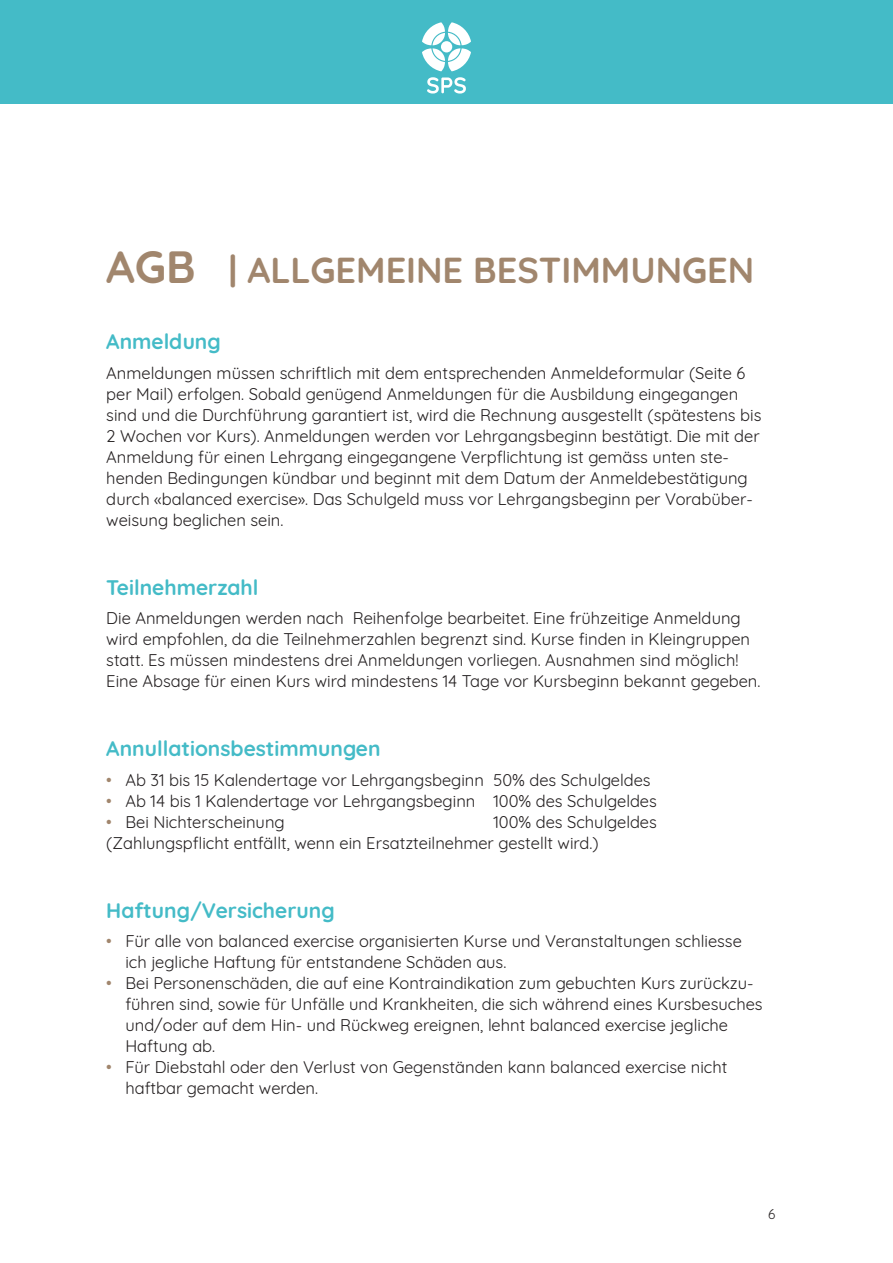
<style>
.page{position:relative;width:893px;height:1263px;background:#fff}
.page>*{position:absolute;margin:0;border:0;box-sizing:border-box;transform-origin:0 0}
.t1{font:700 36px "Quicksand";color:#a1866d}
.t2{font:700 21px "Quicksand";color:#44bbc7}
.t3{font:16.5px/21px "Quicksand";color:#231f20}
.t4{font:13.5px "Quicksand";color:#231f20}
.s1{font-size:45px}
.s2{color:#a1866d}
</style>
<div class="page">
<div style="left:0;top:0;width:893px;height:104px;background:#44bbc7"></div>
<svg style="left:422px;top:22px;width:49px;height:49px"></svg>
<div style="left:441px;top:41px;width:11px;height:11px;background:#fff;border-radius:50%"></div>
<svg style="left:427px;top:77px;width:39px;height:17px"></svg>
<h1 class="t1" style="left:106px;top:241px;width:649px"><span class="s1">AGB</span> | ALLGEMEINE BESTIMMUNGEN</h1>
<p class="t2" style="left:106px;top:324px;width:116px">Anmeldung</p>
<p class="t3" style="left:106px;top:361px;width:657px">Anmeldungen müssen schriftlich mit dem entsprechenden Anmeldeformular (Seite 6 per Mail) erfolgen. Sobald genügend Anmeldungen für die Ausbildung eingegangen sind und die Durchführung garantiert ist, wird die Rechnung ausgestellt (spätestens bis 2 Wochen vor Kurs). Anmeldungen werden vor Lehrgangsbeginn bestätigt. Die mit der Anmeldung für einen Lehrgang eingegangene Verpflichtung ist gemäss unten ste&shy;henden Bedingungen kündbar und beginnt mit dem Datum der Anmeldebestätigung durch «balanced exercise». Das Schulgeld muss vor Lehrgangsbeginn per Vorabüber&shy;weisung beglichen sein.</p>
<p class="t2" style="left:106px;top:570px;width:154px">Teilnehmerzahl</p>
<p class="t3" style="left:106px;top:606px;width:656px">Die Anmeldungen werden nach Reihenfolge bearbeitet. Eine frühzeitige Anmeldung wird empfohlen, da die Teilnehmerzahlen begrenzt sind. Kurse finden in Kleingruppen statt. Es müssen mindestens drei Anmeldungen vorliegen. Ausnahmen sind möglich!<br>Eine Absage für einen Kurs wird mindestens 14 Tage vor Kursbeginn bekannt gegeben.</p>
<p class="t2" style="left:106px;top:731px;width:276px">Annullationsbestimmungen</p>
<p class="t3" style="left:106px;top:768px;width:546px"><span class="s2">•</span> Ab 31 bis 15 Kalendertage vor Lehrgangsbeginn 50% des Schulgeldes</p>
<p class="t3" style="left:106px;top:789px;width:552px"><span class="s2">•</span> Ab 14 bis 1 Kalendertage vor Lehrgangsbeginn 100% des Schulgeldes</p>
<p class="t3" style="left:106px;top:810px;width:180px"><span class="s2">•</span> Bei Nichterscheinung</p>
<p class="t3" style="left:106px;top:810px;width:552px;text-indent:387px">100% des Schulgeldes (Zahlungspflicht entfällt, wenn ein Ersatzteilnehmer gestellt wird.)</p>
<p class="t2" style="left:106px;top:893px;width:230px">Haftung/Versicherung</p>
<p class="t3" style="left:125px;top:929px;width:618px;text-indent:-19px"><span class="s2">•</span> Für alle von balanced exercise organisierten Kurse und Veranstaltungen schliesse ich jegliche Haftung für entstandene Schäden aus.</p>
<p class="t3" style="left:125px;top:971px;width:639px;text-indent:-19px"><span class="s2">•</span> Bei Personenschäden, die auf eine Kontraindikation zum gebuchten Kurs zurückzu&shy;führen sind, sowie für Unfälle und Krankheiten, die sich während eines Kursbesuches und/oder auf dem Hin- und Rückweg ereignen, lehnt balanced exercise jegliche Haftung ab.</p>
<p class="t3" style="left:125px;top:1055px;width:603px;text-indent:-19px"><span class="s2">•</span> Für Diebstahl oder den Verlust von Gegenständen kann balanced exercise nicht haftbar gemacht werden.</p>
<p class="t4" style="left:768px;top:1204px;width:9px">6</p>
</div>
